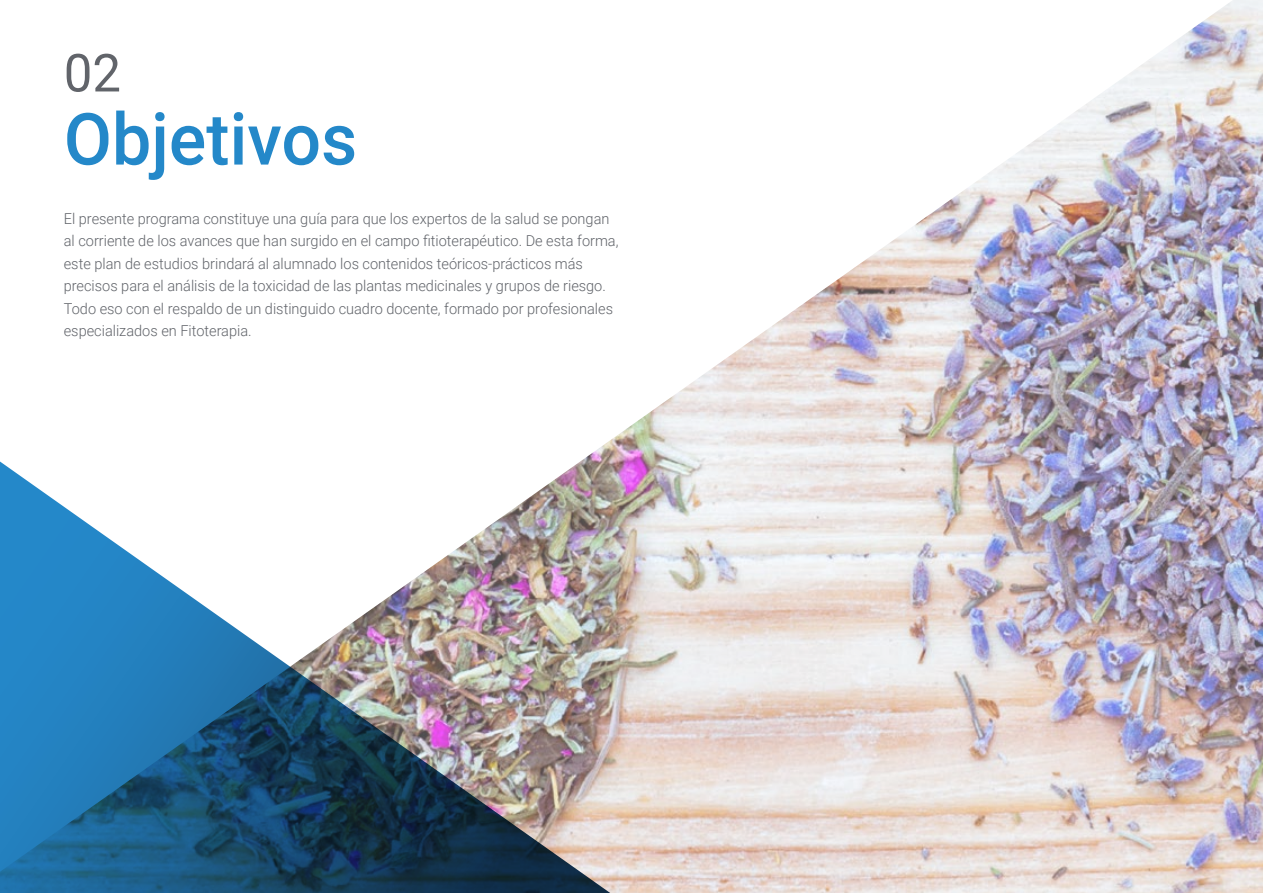
<style>
.page{position:relative;width:1263px;height:893px;background:#fff}
.page>*{position:absolute;margin:0;border:0;box-sizing:border-box;transform-origin:0 0}
.t1{font:500 72px "Roboto";color:#2488c9}
.t2{font:52.5px "Roboto";color:#61646a}
.t3{font:300 15px/22.5px "Roboto";color:#61646a}
</style>
<div class="page">
<img style="left:602px;top:0;width:661px;height:893px">
<img style="left:0;top:446px;width:640px;height:447px">
<h2 class="t2" style="left:64px;top:36px;width:59px">02</h2>
<h1 class="t1" style="left:64px;top:89px;width:295px">Objetivos</h1>
<p class="t3" style="left:64px;top:207px;width:556px">El presente programa constituye una guía para que los expertos de la salud se pongan al corriente de los avances que han surgido en el campo fitioterapéutico. De esta forma, este plan de estudios brindará al alumnado los contenidos teóricos-prácticos más precisos para el análisis de la toxicidad de las plantas medicinales y grupos de riesgo.<br>Todo eso con el respaldo de un distinguido cuadro docente, formado por profesionales especializados en Fitoterapia.</p>
</div>
